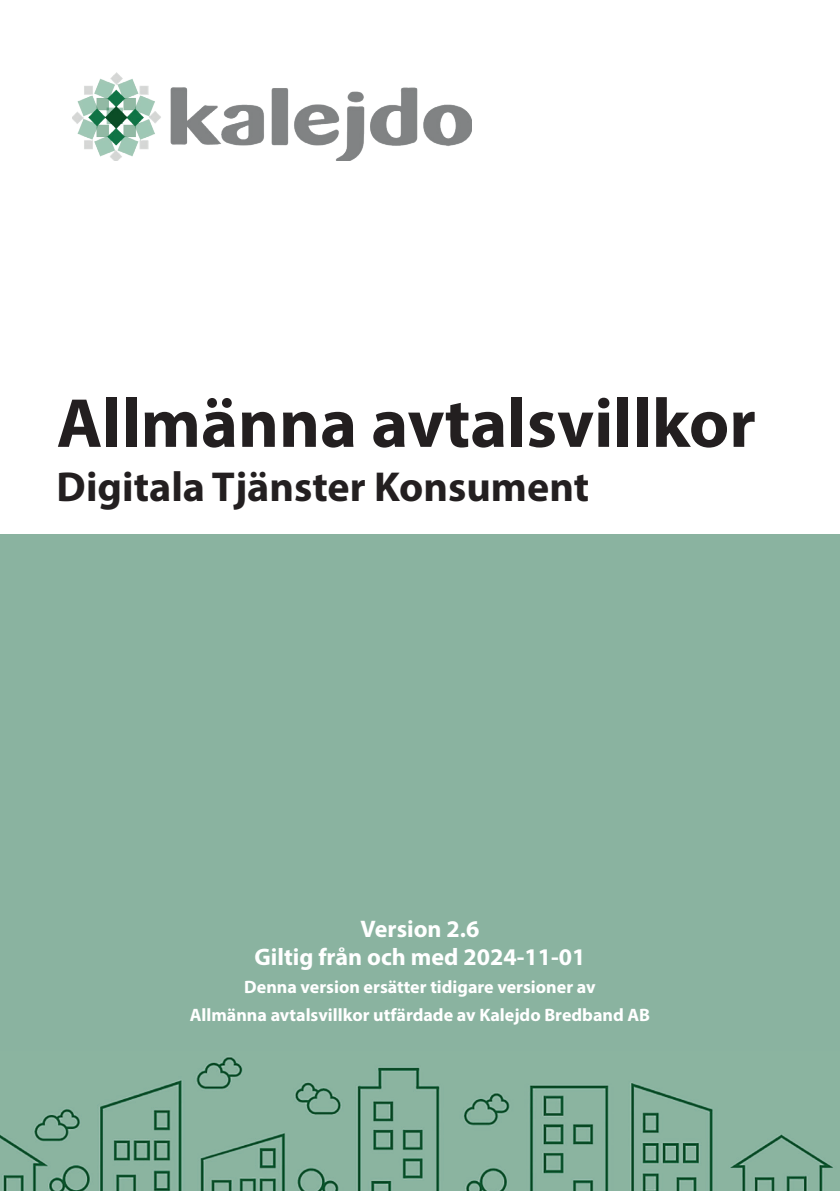
<style>
.page{position:relative;width:840px;height:1191px;background:#fff}
.page>*{position:absolute;margin:0;border:0;box-sizing:border-box;transform-origin:0 0}
.t1{font:700 70px "Myriad Pro";color:#231f20}
.t2{font:700 42px "Myriad Pro";color:#231f20}
.t3{font:700 24px/28px "Myriad Pro";color:#fff;text-align:center}
.t4{font:700 18px/28px "Myriad Pro";color:#fff;text-align:center}
</style>
<div class="page">
<div style="left:0;top:534px;width:839px;height:622px;background:#8ab3a0"></div>
<img style="left:0;top:1056px;width:839px;height:135px">
<img style="left:72px;top:72px;width:399px;height:89px">
<h1 class="t1" style="left:57px;top:377px;width:700px">Allmänna avtalsvillkor</h1>
<h2 class="t2" style="left:57px;top:459px;width:533px">Digitala Tjänster Konsument</h2>
<h3 class="t3" style="left:254px;top:914px;width:332px">Version 2.6<br>Giltig från och med 2024-11-01</h3>
<p class="t4" style="left:190px;top:972px;width:461px">Denna version ersätter tidigare versioner av<br>Allmänna avtalsvillkor utfärdade av Kalejdo Bredband AB</p>
</div>
